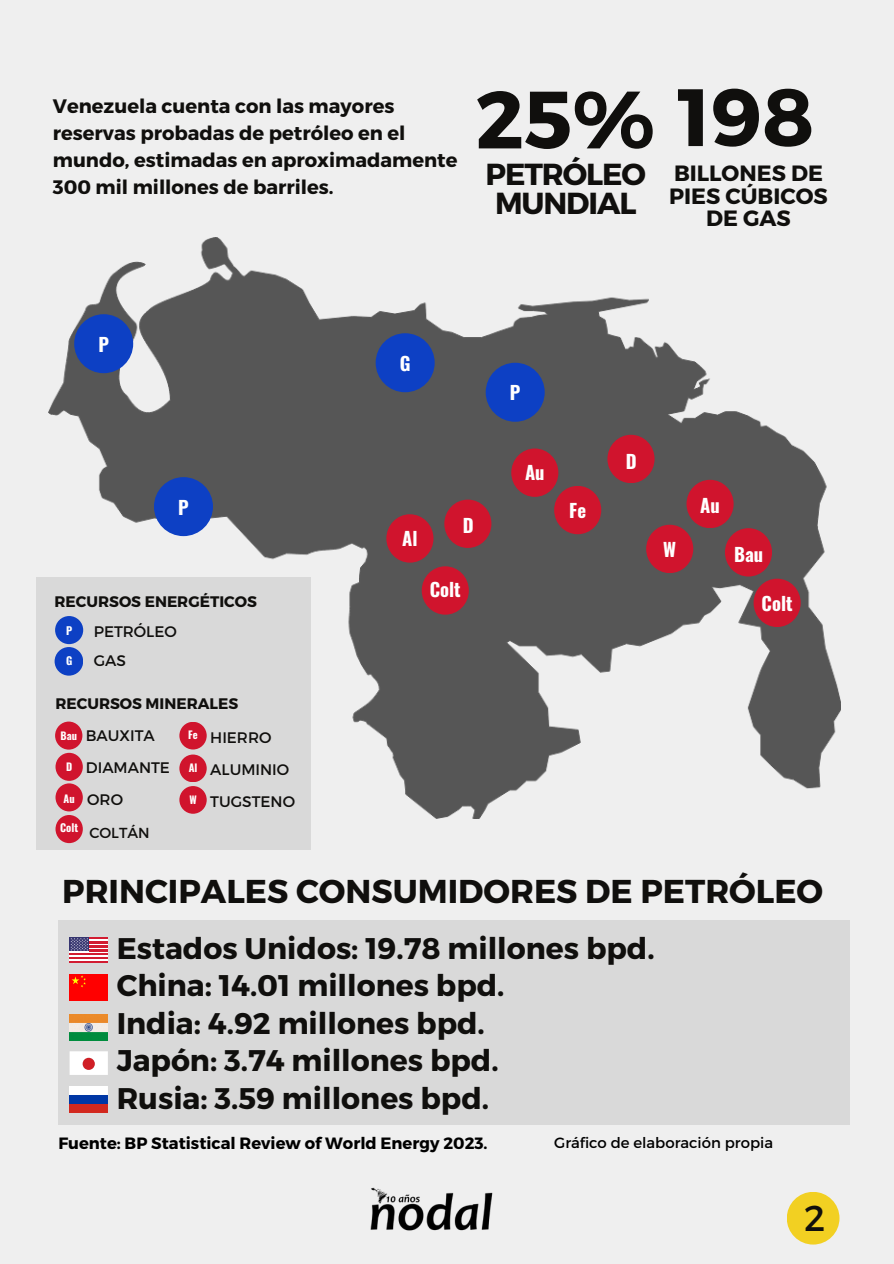
<style>
.page{position:relative;width:894px;height:1264px;background:#fff}
.page>*{position:absolute;margin:0;border:0;box-sizing:border-box;transform-origin:0 0}
.t1{font:700 81px "Montserrat";color:#100f0d}
.t2{font:36px "Montserrat";color:#100f0d}
.t3{font:700 33px "Montserrat";color:#100f0d}
.t4{font:700 30.45px/29px "Montserrat";letter-spacing:-.035em;color:#100f0d;text-align:center}
.t5{font:700 29.85px/37.5px "Montserrat";color:#100f0d}
.t6{font:700 22.05px/22.8px "Montserrat";color:#100f0d;text-align:center}
.t7{font:700 19.5px/27px "Montserrat";color:#100f0d}
.t8{font:700 18.6px "Oswald";color:#fff}
.t9{font:700 16.35px "Montserrat";color:#000}
.t10{font:15.3px "Montserrat";color:#100f0d}
.t11{font:700 15.3px "Montserrat";color:#100f0d}
.t12{font:14.85px "Montserrat";color:#000}
.t13{font:14.55px "Montserrat";color:#100f0d}
.t14{font:700 10.8px "Oswald";color:#fff}
.t15{font:700 10.5px "Oswald";color:#fff}
</style>
<div class="page">
<div style="left:0;top:0;width:893px;height:1263px;background:#efefef"></div>
<img style="left:48px;top:238px;width:792px;height:580px">
<div style="left:686px;top:480px;width:47px;height:48px;background:#d0142d;border-radius:50%"></div>
<div style="left:375px;top:333px;width:59px;height:59px;background:#0d40c4;border-radius:50%"></div>
<div style="left:386px;top:514px;width:47px;height:48px;background:#d0142d;border-radius:50%"></div>
<div style="left:554px;top:486px;width:47px;height:48px;background:#d0142d;border-radius:50%"></div>
<div style="left:646px;top:524px;width:47px;height:49px;background:#d0142d;border-radius:50%"></div>
<div style="left:607px;top:435px;width:47px;height:48px;background:#d0142d;border-radius:50%"></div>
<div style="left:511px;top:448px;width:47px;height:49px;background:#d0142d;border-radius:50%"></div>
<div style="left:444px;top:499px;width:47px;height:49px;background:#d0142d;border-radius:50%"></div>
<div style="left:724px;top:528px;width:47px;height:48px;background:#d0142d;border-radius:50%"></div>
<div style="left:154px;top:477px;width:59px;height:59px;background:#0d40c4;border-radius:50%"></div>
<div style="left:485px;top:363px;width:59px;height:59px;background:#0d40c4;border-radius:50%"></div>
<div style="left:74px;top:314px;width:59px;height:59px;background:#0d40c4;border-radius:50%"></div>
<div style="left:36px;top:576px;width:274px;height:273px;background:#d9d9d9"></div>
<div style="left:55px;top:783px;width:28px;height:28px;background:#d0142d;border-radius:50%"></div>
<div style="left:55px;top:752px;width:28px;height:28px;background:#d0142d;border-radius:50%"></div>
<div style="left:55px;top:721px;width:27px;height:28px;background:#d0142d;border-radius:50%"></div>
<div style="left:55px;top:616px;width:28px;height:28px;background:#0d40c4;border-radius:50%"></div>
<div style="left:55px;top:647px;width:28px;height:28px;background:#0d40c4;border-radius:50%"></div>
<div style="left:179px;top:754px;width:28px;height:28px;background:#d0142d;border-radius:50%"></div>
<div style="left:179px;top:786px;width:28px;height:27px;background:#d0142d;border-radius:50%"></div>
<div style="left:179px;top:721px;width:28px;height:28px;background:#d0142d;border-radius:50%"></div>
<div style="left:58px;top:919px;width:791px;height:205px;background:#d9d9d9"></div>
<div style="left:70px;top:937px;width:38px;height:26px;background:#fff"></div>
<hr style="left:70px;top:953px;width:38px;height:2px;background:#d21c31">
<hr style="left:70px;top:957px;width:38px;height:2px;background:#d21c31">
<hr style="left:70px;top:961px;width:38px;height:2px;background:#d21c31">
<svg style="left:70px;top:937px;width:38px;height:14px"></svg>
<img style="left:70px;top:974px;width:38px;height:26px">
<img style="left:70px;top:1014px;width:38px;height:26px">
<svg style="left:70px;top:1051px;width:38px;height:23px"></svg>
<img style="left:70px;top:1086px;width:38px;height:26px">
<div style="left:753px;top:578px;width:47px;height:49px;background:#d0142d;border-radius:50%"></div>
<div style="left:421px;top:566px;width:47px;height:48px;background:#d0142d;border-radius:50%"></div>
<div style="left:55px;top:815px;width:28px;height:28px;background:#d0142d;border-radius:50%"></div>
<img style="left:370px;top:1187px;width:123px;height:44px">
<div style="left:786px;top:1191px;width:53px;height:53px;background:#f2d022;border-radius:50%"></div>
<p class="t7" style="left:53px;top:92px;width:406px">Venezuela cuenta con las mayores reservas probadas de petróleo en el mundo, estimadas en aproximadamente 300 mil millones de barriles.</p>
<p class="t1" style="left:475px;top:67px;width:181px">25%</p>
<p class="t4" style="left:485px;top:158px;width:162px">PETRÓLEO<br>MUNDIAL</p>
<p class="t1" style="left:677px;top:65px;width:138px">198</p>
<p class="t6" style="left:669px;top:160px;width:160px">BILLONES DE<br>PIES CÚBICOS<br>DE GAS</p>
<h5 class="t8" style="left:98px;top:330px;width:12px">P</h5>
<p class="t8" style="left:178px;top:492px;width:12px">P</p>
<p class="t11" style="left:55px;top:592px;width:204px">RECURSOS ENERGÉTICOS</p>
<p class="t10" style="left:94px;top:622px;width:85px">PETRÓLEO</p>
<p class="t10" style="left:94px;top:650px;width:34px">GAS</p>
<p class="t14" style="left:66px;top:622px;width:8px">P</p>
<h5 class="t14" style="left:66px;top:652px;width:8px">G</h5>
<h5 class="t11" style="left:55px;top:693px;width:184px">RECURSOS MINERALES</h5>
<p class="t10" style="left:86px;top:725px;width:70px">BAUXITA</p>
<h6 class="t10" style="left:86px;top:757px;width:86px">DIAMANTE</h6>
<p class="t10" style="left:87px;top:789px;width:37px">ORO</p>
<h5 class="t15" style="left:60px;top:727px;width:18px">Bau</h5>
<p class="t15" style="left:188px;top:726px;width:11px">Fe</p>
<h5 class="t15" style="left:66px;top:759px;width:8px">D</h5>
<h5 class="t15" style="left:189px;top:759px;width:10px">Al</h5>
<h5 class="t15" style="left:189px;top:791px;width:9px">W</h5>
<p class="t15" style="left:64px;top:790px;width:13px">Au</p>
<p class="t14" style="left:60px;top:819px;width:20px">Colt</p>
<p class="t13" style="left:89px;top:823px;width:62px">COLTÁN</p>
<p class="t10" style="left:210px;top:727px;width:63px">HIERRO</p>
<p class="t10" style="left:210px;top:759px;width:80px">ALUMINIO</p>
<p class="t10" style="left:210px;top:791px;width:86px">TUGSTENO</p>
<h6 class="t8" style="left:399px;top:349px;width:12px">G</h6>
<h1 class="t8" style="left:402px;top:524px;width:17px">Al</h1>
<p class="t8" style="left:462px;top:511px;width:12px">D</p>
<p class="t8" style="left:429px;top:574px;width:33px">Colt</p>
<p class="t8" style="left:509px;top:378px;width:12px">P</p>
<p class="t8" style="left:525px;top:458px;width:21px">Au</p>
<h4 class="t8" style="left:569px;top:495px;width:18px">Fe</h4>
<h2 class="t8" style="left:625px;top:446px;width:12px">D</h2>
<h1 class="t8" style="left:663px;top:534px;width:14px">W</h1>
<h5 class="t8" style="left:700px;top:490px;width:21px">Au</h5>
<p class="t8" style="left:734px;top:540px;width:31px">Bau</p>
<p class="t8" style="left:761px;top:588px;width:33px">Colt</p>
<p class="t3" style="left:62px;top:869px;width:762px">PRINCIPALES CONSUMIDORES DE PETRÓLEO</p>
<p class="t5" style="left:117px;top:927px;width:539px">Estados Unidos: 19.78 millones bpd.<br>China: 14.01 millones bpd.<br>India: 4.92 millones bpd.<br>Japón: 3.74 millones bpd.<br>Rusia: 3.59 millones bpd.</p>
<h2 class="t9" style="left:58px;top:1132px;width:430px">Fuente: BP Statistical Review of World Energy 2023.</h2>
<p class="t12" style="left:554px;top:1132px;width:220px">Gráfico de elaboración propia</p>
<p class="t2" style="left:804px;top:1194px;width:23px">2</p>
</div>
